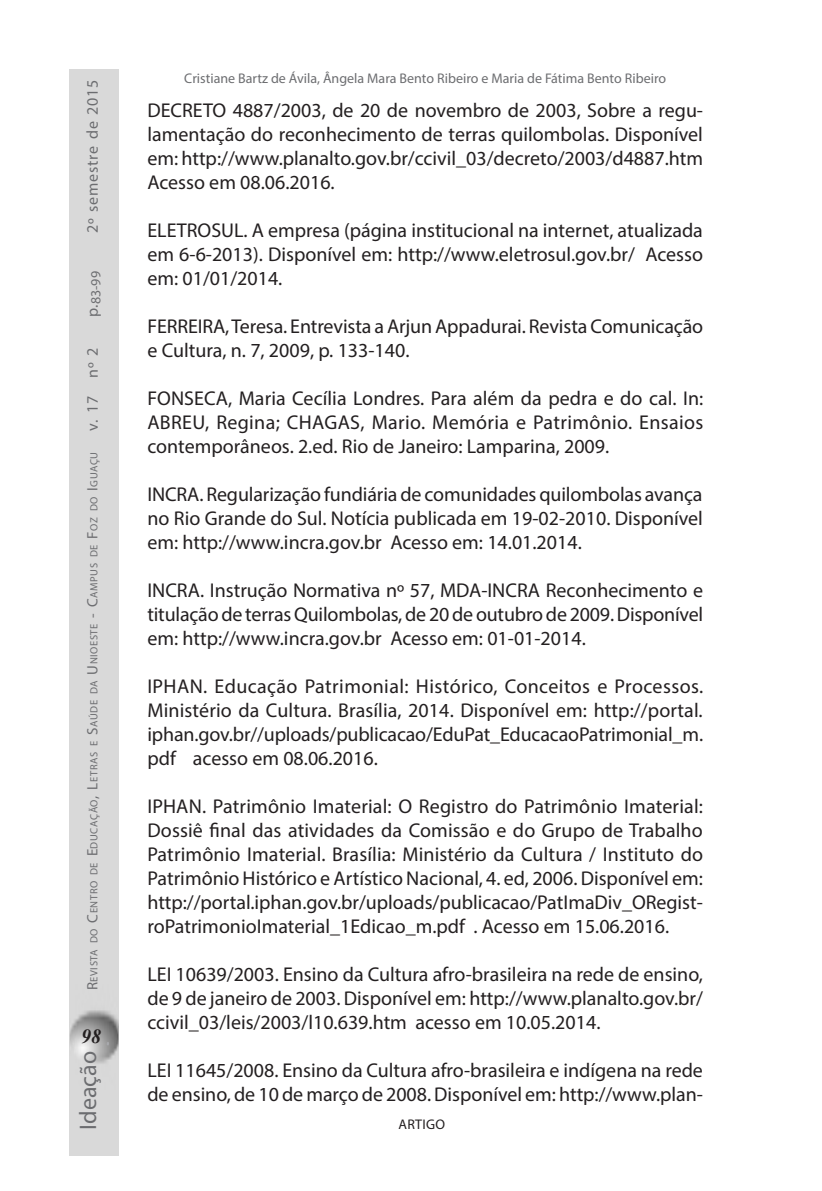
<style>
.page{position:relative;width:822px;height:1191px;background:#fff}
.page>*{position:absolute;margin:0;border:0;box-sizing:border-box;transform-origin:0 0}
.t1{font:24px "Myriad Pro";color:#6c6d70}
.A_REFERENCIAS{font:20px/24px "Myriad Pro";color:#231f20;text-align:justify}
.t2{font:italic 700 20px "Times New Roman";color:#231f20}
.t3{font:16px "Myriad Pro";letter-spacing:.05em;color:#6c6d70}
.A_B_AUTORES_interno{font:14px "Myriad Pro";color:#6c6d70}
.t4{font:14px "Myriad Pro";letter-spacing:.02em;color:#231f20}
.t5{font:10.4px "Myriad Pro";letter-spacing:.055em;color:#6c6d70}
.s1{font-size:15px}
</style>
<div class="page">
<div style="left:70px;top:70px;width:49px;height:1085px;background:#d9d9d9"></div>
<p class="t3" style="left:83px;top:233px;width:155px;rotate:-90deg">2º semestre de 2015</p>
<p class="A_B_AUTORES_interno" style="left:87px;top:304px;width:35px;rotate:-90deg">83-99</p>
<p class="t3" style="left:83px;top:317px;width:14px;rotate:-90deg">p.</p>
<p class="t3" style="left:83px;top:431px;width:85px;rotate:-90deg">v. 17 nº 2</p>
<p class="t5" style="left:88px;top:990px;width:540px;rotate:-90deg"><span class="s1">R</span>evista do <span class="s1">C</span>entro de <span class="s1">E</span>ducação<span class="s1">, L</span>etras e <span class="s1">S</span>aúde da <span class="s1">U</span> nioeste <span class="s1">- C</span>ampus de <span class="s1">F</span>oz do <span class="s1">I</span> guaçu</p>
<p class="t2" style="left:81px;top:1022px;width:21px">98</p>
<p class="t1" style="left:73px;top:1129px;width:80px;rotate:-90deg">Ideação</p>
<p class="A_B_AUTORES_interno" style="left:184px;top:69px;width:483px">Cristiane Bartz de Ávila, Ângela Mara Bento Ribeiro e Maria de Fátima Bento Ribeiro</p>
<p class="A_REFERENCIAS" style="left:147px;top:98px;width:557px">DECRETO 4887/2003, de 20 de novembro de 2003, Sobre a regu&shy;lamentação do reconhecimento de terras quilombolas. Disponível em: http://www.planalto.gov.br/ccivil_03/decreto/2003/d4887.htm Acesso em 08.06.2016.</p>
<p class="A_REFERENCIAS" style="left:147px;top:218px;width:557px">ELETROSUL. A empresa (página institucional na internet, atualizada em 6-6-2013). Disponível em: http://www.eletrosul.gov.br/ Acesso em: 01/01/2014.</p>
<p class="A_REFERENCIAS" style="left:147px;top:314px;width:557px">FERREIRA, Teresa. Entrevista a Arjun Appadurai. Revista Comunicação e Cultura, n. 7, 2009, p. 133-140.</p>
<p class="A_REFERENCIAS" style="left:147px;top:386px;width:557px">FONSECA, Maria Cecília Londres. Para além da pedra e do cal. In:<br>ABREU, Regina; CHAGAS, Mario. Memória e Patrimônio. Ensaios contemporâneos. 2.ed. Rio de Janeiro: Lamparina, 2009.</p>
<p class="A_REFERENCIAS" style="left:147px;top:482px;width:557px">INCRA. Regularização fundiária de comunidades quilombolas avança no Rio Grande do Sul. Notícia publicada em 19-02-2010. Disponível em: http://www.incra.gov.br Acesso em: 14.01.2014.</p>
<p class="A_REFERENCIAS" style="left:147px;top:578px;width:557px">INCRA. Instrução Normativa nº 57, MDA-INCRA Reconhecimento e titulação de terras Quilombolas, de 20 de outubro de 2009. Disponível em: http://www.incra.gov.br Acesso em: 01-01-2014.</p>
<p class="A_REFERENCIAS" style="left:147px;top:674px;width:557px">IPHAN. Educação Patrimonial: Histórico, Conceitos e Processos.<br>Ministério da Cultura. Brasília, 2014. Disponível em: http://portal. iphan.gov.br//uploads/publicacao/EduPat_EducacaoPatrimonial_m. pdf acesso em 08.06.2016.</p>
<p class="A_REFERENCIAS" style="left:147px;top:794px;width:557px">IPHAN. Patrimônio Imaterial: O Registro do Patrimônio Imaterial:<br>Dossiê final das atividades da Comissão e do Grupo de Trabalho Patrimônio Imaterial. Brasília: Ministério da Cultura / Instituto do Patrimônio Histórico e Artístico Nacional, 4. ed, 2006. Disponível em: http://portal.iphan.gov.br/uploads/publicacao/PatImaDiv_ORegist&shy;roPatrimonioImaterial_1Edicao_m.pdf . Acesso em 15.06.2016.</p>
<p class="A_REFERENCIAS" style="left:147px;top:962px;width:557px">LEI 10639/2003. Ensino da Cultura afro-brasileira na rede de ensino, de 9 de janeiro de 2003. Disponível em: http://www.planalto.gov.br/ ccivil_03/leis/2003/l10.639.htm acesso em 10.05.2014.</p>
<p class="A_REFERENCIAS" style="left:147px;top:1058px;width:557px">LEI 11645/2008. Ensino da Cultura afro-brasileira e indígena na rede de ensino, de 10 de março de 2008. Disponível em: http://www.plan-</p>
<p class="t4" style="left:398px;top:1115px;width:48px">ARTIGO</p>
</div>
